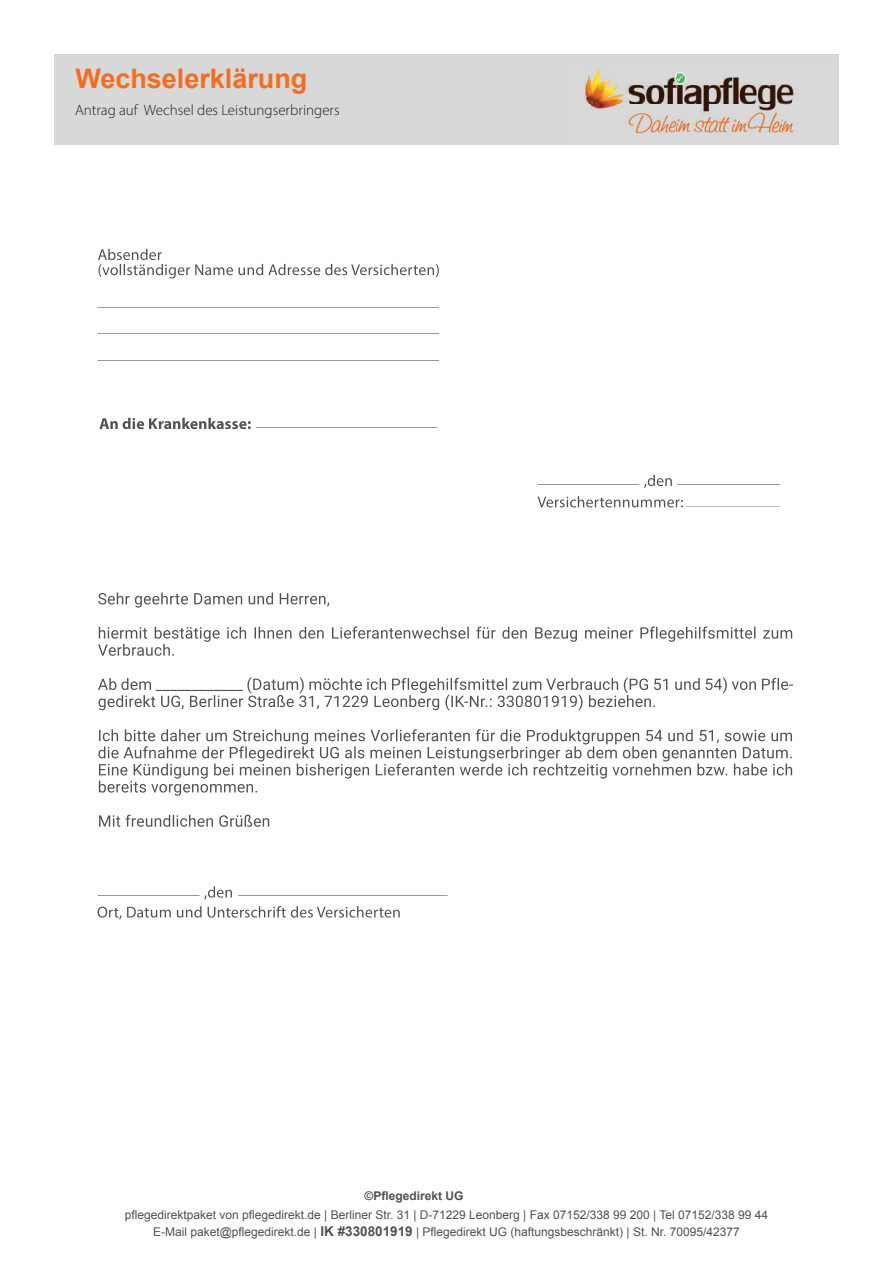
<style>
.page{position:relative;width:893px;height:1263px;background:#fff}
.page>*{position:absolute;margin:0;border:0;box-sizing:border-box;transform-origin:0 0}
.t1{font:700 27px "Arial";color:#f36e21}
.t2{font:300 15px "Myriad Pro";color:#231f20}
.t3{font:12px/16.2px "Arial";color:#4f5250;text-align:center}
.t4{font:700 12px "Arial";color:#4f5250}
.s1{font-weight:700;font-size:13.5px}
</style>
<div class="page">
<div style="left:54px;top:54px;width:785px;height:90px;background:#d8d8d8"></div>
<img style="left:585px;top:67px;width:209px;height:67px">
<img style="left:97px;top:248px;width:696px;height:672px">
<img style="left:537px;top:484px;width:102px;height:1px">
<img style="left:678px;top:484px;width:102px;height:1px">
<img style="left:686px;top:506px;width:94px;height:1px">
<img style="left:98px;top:895px;width:102px;height:1px">
<img style="left:238px;top:895px;width:210px;height:1px">
<img style="left:97px;top:307px;width:342px;height:1px">
<img style="left:97px;top:333px;width:342px;height:1px">
<img style="left:97px;top:360px;width:342px;height:1px">
<img style="left:256px;top:427px;width:181px;height:1px">
<h1 class="t1" style="left:75px;top:60px;width:234px">Wechselerklärung</h1>
<p class="t2" style="left:75px;top:101px;width:266px">Antrag auf Wechsel des Leistungserbringers</p>
<p class="t4" style="left:365px;top:1188px;width:100px">©Pflegedirekt UG</p>
<p class="t3" style="left:125px;top:1207px;width:645px">pflegedirektpaket von pflegedirekt.de | Berliner Str. 31 | D-71229 Leonberg | Fax 07152/338 99 200 | Tel 07152/338 99 44<br>E-Mail paket@pflegedirekt.de | <span class="s1">IK #330801919</span> | Pflegedirekt UG (haftungsbeschränkt) | St. Nr. 70095/42377</p>
</div>
